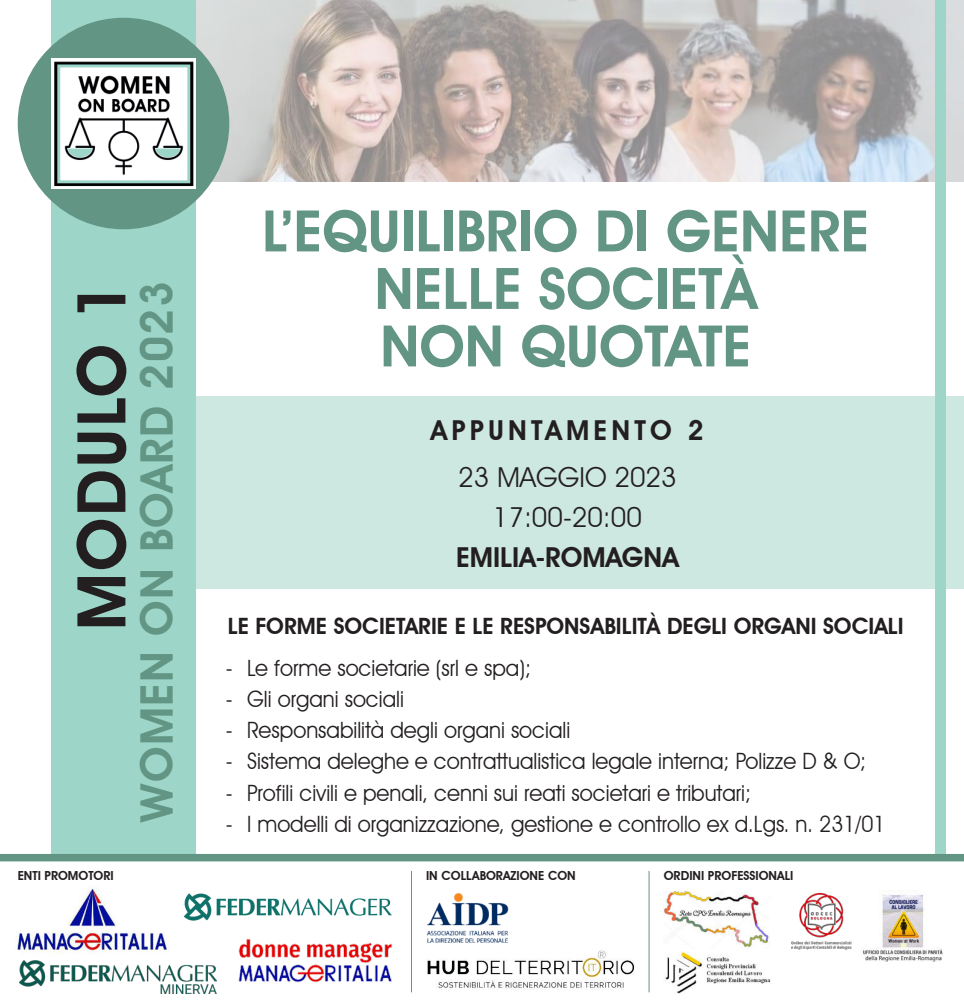
<style>
.page{position:relative;width:964px;height:1003px;background:#fff}
.page>*{position:absolute;margin:0;border:0;box-sizing:border-box;transform-origin:0 0}
.t1{font:600 67.5px "Avant Garde IT Cby BT";letter-spacing:.03em;color:#231f20}
.t2{font:600 57.5px/57.5px "Avant Garde IT Cby BT";color:#629584;text-align:center}
.t3{font:600 45px "Avant Garde IT Cby BT";letter-spacing:.03em;color:#629584}
.t4{font:27.5px/40.1px "Avant Garde IT Cby BT";color:#231f20;text-align:center}
.t5{font:600 27.5px "Avant Garde IT Cby BT";color:#231f20}
.t6{font:600 27.5px "Avant Garde IT Cby BT";letter-spacing:.15em;color:#231f20}
.t7{font:22.5px "Avant Garde IT Cby BT";color:#231f20;scale:.95 1}
.t8{font:600 22.5px "Avant Garde IT Cby BT";color:#231f20}
.t9{font:600 12.5px "Avant Garde IT Cby BT";color:#231f20}
</style>
<div class="page">
<div style="left:196px;top:397px;width:768px;height:192px;background:#cde8e0"></div>
<img style="left:196px;top:0;width:768px;height:182px">
<div style="left:51px;top:0;width:145px;height:1003px;background:#9dd6c8"></div>
<div style="left:18px;top:18px;width:211px;height:211px;background:#629584;border-radius:50%"></div>
<img style="left:51px;top:58px;width:145px;height:131px">
<div style="left:935px;top:0;width:11px;height:1003px;background:#9dd6c8"></div>
<div style="left:0;top:857px;width:964px;height:146px;background:#fff"></div>
<img style="left:427px;top:950px;width:207px;height:38px">
<img style="left:427px;top:892px;width:82px;height:51px">
<div style="left:0;top:854px;width:964px;height:7px;background:#629584"></div>
<img style="left:664px;top:891px;width:106px;height:58px">
<img style="left:665px;top:952px;width:106px;height:42px">
<img style="left:791px;top:892px;width:60px;height:58px">
<hr style="left:411px;top:871px;width:1px;height:121px;background:#629584">
<hr style="left:649px;top:871px;width:1px;height:121px;background:#629584">
<img style="left:863px;top:894px;width:80px;height:67px">
<img style="left:15px;top:886px;width:154px;height:67px">
<img style="left:183px;top:893px;width:209px;height:28px">
<img style="left:19px;top:960px;width:197px;height:33px">
<img style="left:238px;top:939px;width:155px;height:44px">
<h1 class="t1" style="left:73px;top:630px;width:350px;rotate:-90deg">MODULO 1</h1>
<h3 class="t3" style="left:138px;top:821px;width:542px;rotate:-90deg">WOMEN ON BOARD 2023</h3>
<h2 class="t2" style="left:262px;top:206px;width:609px">L’EQUILIBRIO DI GENERE<br>NELLE SOCIETÀ<br>NON QUOTATE</h2>
<p class="t6" style="left:431px;top:418px;width:274px">APPUNTAMENTO 2</p>
<p class="t4" style="left:458px;top:459px;width:220px">23 MAGGIO 2023<br>17:00-20:00</p>
<p class="t5" style="left:456px;top:546px;width:224px">EMILIA-ROMAGNA</p>
<p class="t8" style="left:228px;top:616px;width:677px">LE FORME SOCIETARIE E LE RESPONSABILITÀ DEGLI ORGANI SOCIALI</p>
<p class="t7" style="left:226px;top:659px;width:323px">- Le forme societarie (srl e spa);</p>
<p class="t7" style="left:226px;top:690px;width:189px">- Gli organi sociali</p>
<p class="t7" style="left:226px;top:721px;width:364px">- Responsabilità degli organi sociali</p>
<p class="t7" style="left:226px;top:752px;width:675px">- Sistema deleghe e contrattualistica legale interna; Polizze D &amp; O;</p>
<p class="t7" style="left:226px;top:783px;width:554px">- Profili civili e penali, cenni sui reati societari e tributari;</p>
<p class="t7" style="left:226px;top:814px;width:696px">- I modelli di organizzazione, gestione e controllo ex d.Lgs. n. 231/01</p>
<p class="t9" style="left:18px;top:871px;width:98px">ENTI PROMOTORI</p>
<p class="t9" style="left:426px;top:871px;width:151px">IN COLLABORAZIONE CON</p>
<p class="t9" style="left:664px;top:871px;width:131px">ORDINI PROFESSIONALI</p>
</div>
